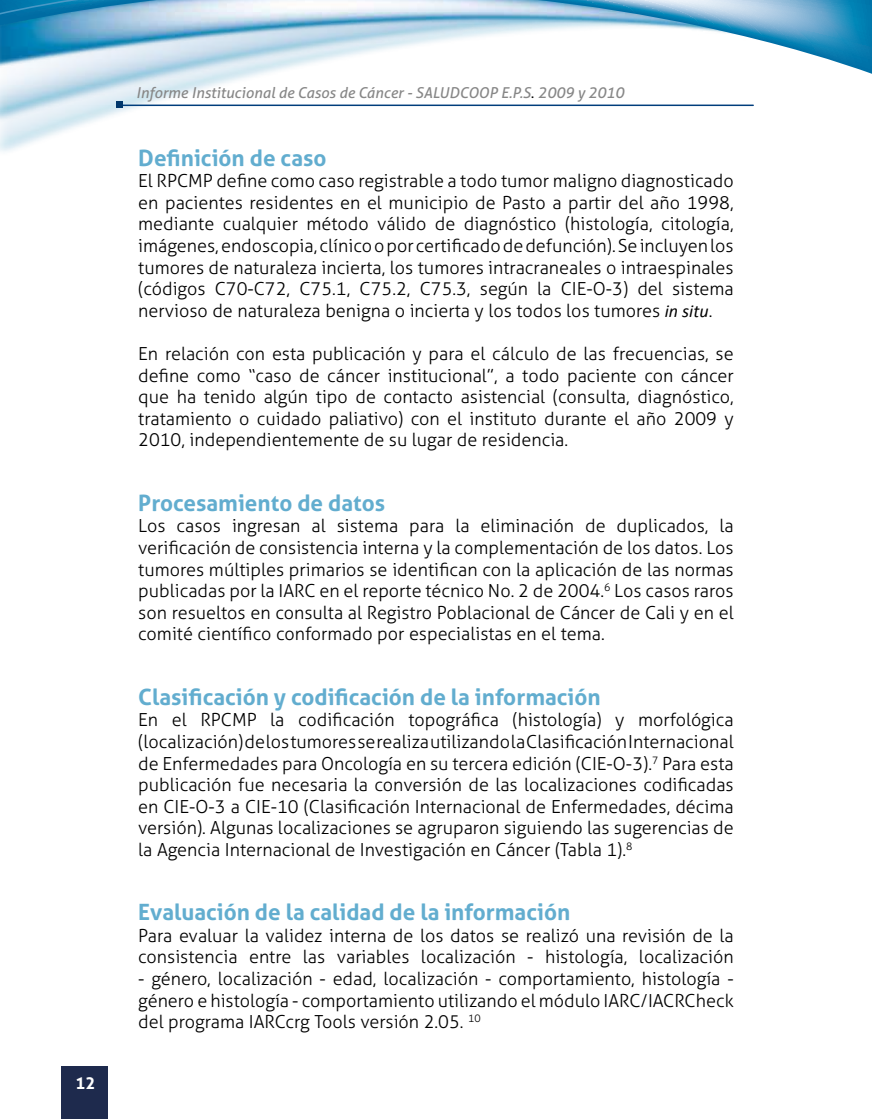
<style>
.page{position:relative;width:872px;height:1119px;background:#fff}
.page>*{position:absolute;margin:0;border:0;box-sizing:border-box;transform-origin:0 0}
.t1{font:700 22.5px "Aller";color:#62adcf}
.t2{font:300 18px/21.6px "Aller";color:#000;text-align:justify}
.t3{font:700 16.5px "Aller";color:#fff}
.t4{font:italic 15px "Aller";color:#878787}
.s1{font-weight:300;font-style:normal;font-size:18px;color:#000}
.s2{font-family:"Calibri";font-weight:400;font-style:italic}
</style>
<div class="page">
<img style="left:0;top:74px;width:754px;height:33px">
<svg style="left:0;top:15px;width:872px;height:59px"></svg>
<svg style="left:0;top:0;width:872px;height:15px;background:#9cc6de"></svg>
<hr style="left:121px;top:104px;width:632px;height:2px;background:#003d7c">
<div style="left:62px;top:1065px;width:46px;height:53px;background:#1e2a4d"></div>
<div style="left:116px;top:102px;width:7px;height:6px;background:#00366b"></div>
<p class="t3" style="left:76px;top:1072px;width:21px">12</p>
<p class="t4" style="left:136px;top:84px;width:489px">Informe Institucional de Casos de Cáncer - SALUDCOOP E.P.S<span class="s1">.</span> 2009 y 2010</p>
<p class="t1" style="left:138px;top:144px;width:190px">Definición de caso</p>
<p class="t2" style="left:138px;top:170px;width:597px">El RPCMP define como caso registrable a todo tumor maligno diagnosticado en pacientes residentes en el municipio de Pasto a partir del año 1998, mediante cualquier método válido de diagnóstico (histología, citología, imágenes, endoscopia, clínico o por certificado de defunción). Se incluyen los tumores de naturaleza incierta, los tumores intracraneales o intraespinales (códigos C70-C72, C75.1, C75.2, C75.3, según la CIE-O-3) del sistema nervioso de naturaleza benigna o incierta y los todos los tumores <span class="s2">in situ</span>.</p>
<p class="t2" style="left:138px;top:343px;width:597px">En relación con esta publicación y para el cálculo de las frecuencias, se define como “caso de cáncer institucional”, a todo paciente con cáncer que ha tenido algún tipo de contacto asistencial (consulta, diagnóstico, tratamiento o cuidado paliativo) con el instituto durante el año 2009 y 2010, independientemente de su lugar de residencia.</p>
<p class="t1" style="left:138px;top:489px;width:248px">Procesamiento de datos</p>
<p class="t2" style="left:138px;top:515px;width:597px">Los casos ingresan al sistema para la eliminación de duplicados, la verificación de consistencia interna y la complementación de los datos. Los tumores múltiples primarios se identifican con la aplicación de las normas publicadas por la IARC en el reporte técnico No. 2 de 2004.<sup>6</sup> Los casos raros son resueltos en consulta al Registro Poblacional de Cáncer de Cali y en el comité científico conformado por especialistas en el tema.</p>
<p class="t1" style="left:138px;top:682px;width:464px">Clasificación y codificación de la información</p>
<p class="t2" style="left:138px;top:709px;width:597px">En el RPCMP la codificación topográfica (histología) y morfológica (localización) de los tumores se realiza utilizando la Clasificación Internacional de Enfermedades para Oncología en su tercera edición (CIE-O-3).<sup>7</sup> Para esta publicación fue necesaria la conversión de las localizaciones codificadas en CIE-O-3 a CIE-10 (Clasificación Internacional de Enfermedades, décima versión). Algunas localizaciones se agruparon siguiendo las sugerencias de la Agencia Internacional de Investigación en Cáncer (Tabla 1).<sup>8</sup></p>
<p class="t1" style="left:138px;top:898px;width:433px">Evaluación de la calidad de la información</p>
<p class="t2" style="left:138px;top:924px;width:597px">Para evaluar la validez interna de los datos se realizó una revisión de la consistencia entre las variables localización - histología, localización</p>
<p class="t2" style="left:138px;top:967px;width:597px">- género, localización - edad, localización - comportamiento, histología - género e histología - comportamiento utilizando el módulo IARC/IACRCheck del programa IARCcrg Tools versión 2.05. <sup>10</sup></p>
</div>
